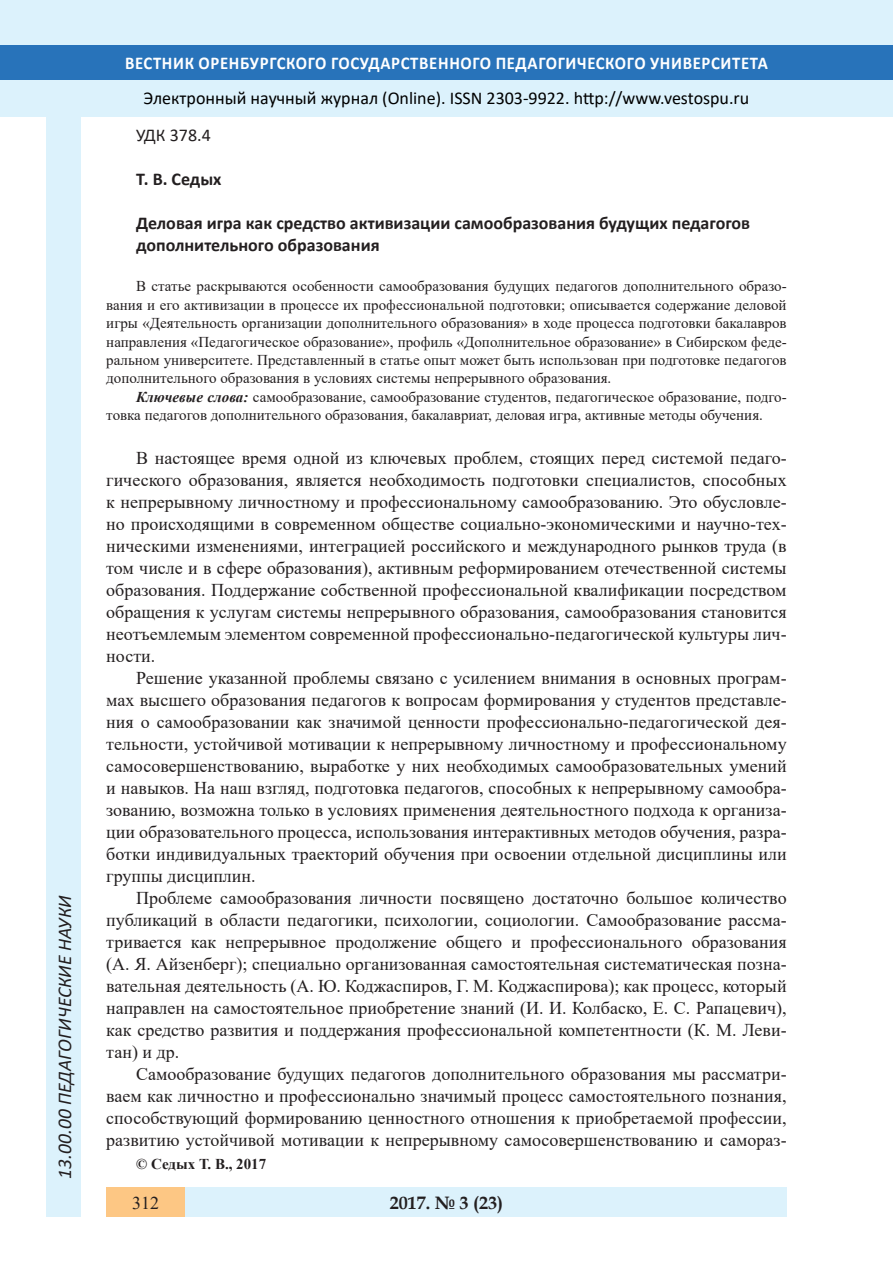
<style>
.page{position:relative;width:893px;height:1263px;background:#fff}
.page>*{position:absolute;margin:0;border:0;box-sizing:border-box;transform-origin:0 0}
.t1{font:italic 19.5px "Calibri";color:#231f20}
.Стиль2{font:18px/22px "Times New Roman";color:#231f20;text-align:justify}
.Заголовок_2{font:700 18px/22px "Calibri";color:#231f20}
.t2{font:18px "Calibri";color:#000}
.t3{font:700 18px "Calibri";letter-spacing:.04em;color:#fff;scale:.93 1}
.t4{font:700 18px "Book Antiqua";color:#231f20}
.Заголовок_2-2{font:18px "Calibri";color:#231f20}
.литература{font:15px/18.5px "Times New Roman";color:#231f20;text-align:justify}
.Стиль2-2{font:700 15px "Times New Roman";color:#231f20}
.s1{font-weight:700;font-style:italic}
</style>
<div class="page">
<div style="left:0;top:0;width:893px;height:116px;background:#dcf2fc"></div>
<div style="left:0;top:45px;width:893px;height:34px;background:#2873ba"></div>
<div style="left:106px;top:1188px;width:681px;height:29px;background:#dcf2fc"></div>
<div style="left:106px;top:1188px;width:79px;height:29px;background:#fdc784"></div>
<div style="left:47px;top:116px;width:34px;height:1101px;background:#dcf2fc"></div>
<p class="t1" style="left:51px;top:1179px;width:285px;rotate:-90deg">13.00.00 ПЕДАГОГИЧЕСКИЕ НАУКИ</p>
<p class="t1" style="left:51px;top:1105px;width:206px;rotate:-90deg">БИОЛОГИЧЕСКИЕ НАУКИ</p>
<p class="t1" style="left:51px;top:1179px;width:11px;rotate:-90deg">0</p>
<p class="t3" style="left:125px;top:50px;width:693px">ВЕСТНИК ОРЕНБУРГСКОГО ГОСУДАРСТВЕННОГО ПЕДАГОГИЧЕСКОГО УНИВЕРСИТЕТА</p>
<p class="t2" style="left:144px;top:85px;width:607px">Электронный научный журнал (Online). ISSN 2303-9922. http://www.vestospu.ru</p>
<p class="t2" style="left:583px;top:85px;width:13px">t</p>
<p class="Заголовок_2-2" style="left:136px;top:123px;width:76px">УДК 378.4</p>
<p class="Заголовок_2" style="left:136px;top:168px;width:87px">Т. В. Седых</p>
<p class="Заголовок_2" style="left:136px;top:212px;width:616px">Деловая игра как средство активизации самообразования будущих педагогов дополнительного образования</p>
<p class="литература" style="left:106px;top:277px;width:682px;text-indent:30px">В статье раскрываются особенности самообразования будущих педагогов дополнительного образо&shy;вания и его активизации в процессе их профессиональной подготовки; описывается содержание деловой игры «Деятельность организации дополнительного образования» в ходе процесса подготовки бакалавров направления «Педагогическое образование», профиль «Дополнительное образование» в Сибирском феде&shy;ральном университете. Представленный в статье опыт может быть использован при подготовке педагогов дополнительного образования в условиях системы непрерывного образования.</p>
<p class="литература" style="left:106px;top:387px;width:682px;text-indent:30px"><span class="s1">Ключевые слова:</span> самообразование, самообразование студентов, педагогическое образование, подго&shy;товка педагогов дополнительного образования, бакалавриат, деловая игра, активные методы обучения.</p>
<p class="Стиль2" style="left:106px;top:447px;width:682px;text-indent:30px">В настоящее время одной из ключевых проблем, стоящих перед системой педаго&shy;гического образования, является необходимость подготовки специалистов, способных к непрерывному личностному и профессиональному самообразованию. Это обусловле&shy;но происходящими в современном обществе социально-экономическими и научно-тех&shy;ническими изменениями, интеграцией российского и международного рынков труда (в том числе и в сфере образования), активным реформированием отечественной системы образования. Поддержание собственной профессиональной квалификации посредством обращения к услугам системы непрерывного образования, самообразования становится неотъемлемым элементом современной профессионально-педагогической культуры лич&shy;ности.</p>
<p class="Стиль2" style="left:106px;top:666px;width:682px;text-indent:30px">Решение указанной проблемы связано с усилением внимания в основных програм&shy;мах высшего образования педагогов к вопросам формирования у студентов представле&shy;ния о самообразовании как значимой ценности профессионально-педагогической дея&shy;тельности, устойчивой мотивации к непрерывному личностному и профессиональному самосовершенствованию, выработке у них необходимых самообразовательных умений и навыков. На наш взгляд, подготовка педагогов, способных к непрерывному самообра&shy;зованию, возможна только в условиях применения деятельностного подхода к организа&shy;ции образовательного процесса, использования интерактивных методов обучения, разра&shy;ботки индивидуальных траекторий обучения при освоении отдельной дисциплины или группы дисциплин.</p>
<p class="Стиль2" style="left:106px;top:886px;width:682px;text-indent:30px">Проблеме самообразования личности посвящено достаточно большое количество публикаций в области педагогики, психологии, социологии. Самообразование рассма&shy;тривается как непрерывное продолжение общего и профессионального образования (А. Я. Айзенберг); специально организованная самостоятельная систематическая позна&shy;вательная деятельность (А. Ю. Коджаспиров, Г. М. Коджаспирова); как процесс, который направлен на самостоятельное приобретение знаний (И. И. Колбаско, Е. С. Рапацевич), как средство развития и поддержания профессиональной компетентности (К. М. Леви&shy;тан) и др.</p>
<p class="Стиль2" style="left:106px;top:1062px;width:682px;text-indent:30px">Самообразование будущих педагогов дополнительного образования мы рассматри&shy;ваем как личностно и профессионально значимый процесс самостоятельного познания, способствующий формированию ценностного отношения к приобретаемой профессии, развитию устойчивой мотивации к непрерывному самосовершенствованию и самораз-</p>
<p class="Стиль2-2" style="left:136px;top:1153px;width:132px">© Седых Т. В., 2017</p>
<p class="Стиль2" style="left:132px;top:1191px;width:28px">312</p>
<p class="t4" style="left:390px;top:1190px;width:115px">2017. № 3 (23)</p>
</div>
